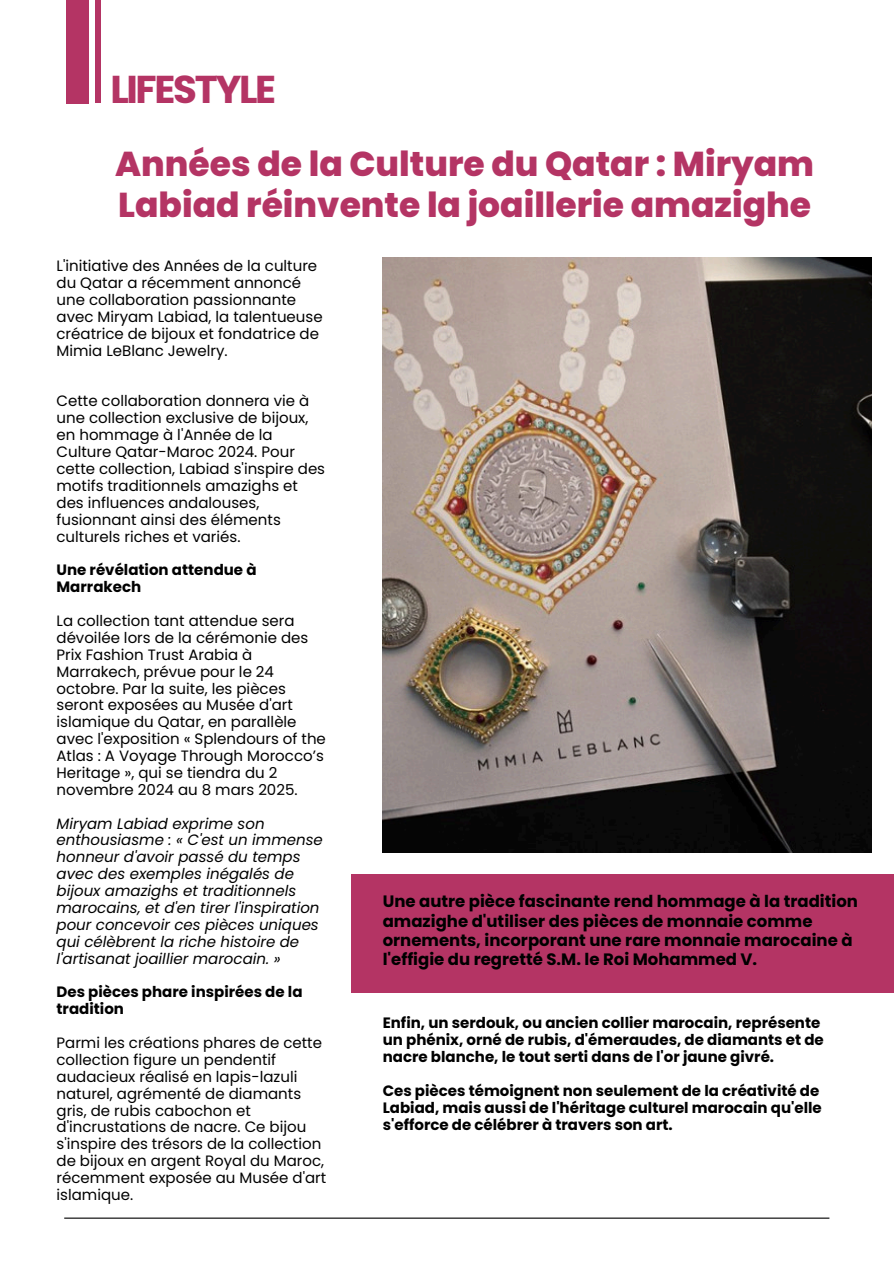
<style>
.page{position:relative;width:894px;height:1264px;background:#fff}
.page>*{position:absolute;margin:0;border:0;box-sizing:border-box;transform-origin:0 0}
.t1{font:700 38.85px "Poppins";letter-spacing:-.06em;color:#b43464}
.t2{font:800 34.5px/40.5px "Poppins";color:#b43464}
.t3{font:700 16.5px/19.2px "Poppins";color:#000}
.t4{font:15px/16.8px "Poppins";color:#000}
.t5{font:700 15px/16.8px "Poppins";color:#000}
.t6{font:italic 15px/16.8px "Poppins";color:#000}
</style>
<div class="page">
<div style="left:351px;top:874px;width:542px;height:118px;background:#b43464"></div>
<hr style="left:64px;top:1217px;width:765px;height:1px;background:#000">
<div style="left:67px;top:0;width:22px;height:104px;background:#b43464"></div>
<hr style="left:96px;top:0;width:4px;height:102px;background:#b43464">
<img style="left:382px;top:258px;width:489px;height:594px">
<h1 class="t1" style="left:110px;top:62px;width:167px">LIFESTYLE</h1>
<p class="t2" style="left:115px;top:144px;width:700px">Années de la Culture du Qatar : Miryam<br>Labiad réinvente la joaillerie amazighe</p>
<h1 class="t4" style="left:56px;top:258px;width:267px">L'initiative des Années de la culture du Qatar a récemment annoncé une collaboration passionnante avec Miryam Labiad, la talentueuse créatrice de bijoux et fondatrice de<br>Mimia LeBlanc Jewelry.</h1>
<h2 class="t4" style="left:56px;top:393px;width:270px">Cette collaboration donnera vie à une collection exclusive de bijoux, en hommage à l'Année de la<br>Culture Qatar-Maroc 2024. Pour cette collection, Labiad s'inspire des motifs traditionnels amazighs et des influences andalouses, fusionnant ainsi des éléments culturels riches et variés.</h2>
<p class="t5" style="left:56px;top:561px;width:201px">Une révélation attendue à<br>Marrakech</p>
<p class="t4" style="left:56px;top:612px;width:271px">La collection tant attendue sera dévoilée lors de la cérémonie des<br>Prix Fashion Trust Arabia à<br>Marrakech, prévue pour le 24 octobre. Par la suite, les pièces seront exposées au Musée d'art islamique du Qatar, en parallèle avec l'exposition « Splendours of the<br>Atlas : A Voyage Through Morocco’s<br>Heritage », qui se tiendra du 2 novembre 2024 au 8 mars 2025.</p>
<h3 class="t6" style="left:56px;top:815px;width:268px">Miryam Labiad exprime son enthousiasme : « C'est un immense honneur d'avoir passé du temps avec des exemples inégalés de bijoux amazighs et traditionnels marocains, et d'en tirer l'inspiration pour concevoir ces pièces uniques qui célèbrent la riche histoire de l'artisanat joaillier marocain. »</h3>
<p class="t5" style="left:56px;top:983px;width:247px">Des pièces phare inspirées de la tradition</p>
<p class="t4" style="left:56px;top:1034px;width:271px">Parmi les créations phares de cette collection figure un pendentif audacieux réalisé en lapis-lazuli naturel, agrémenté de diamants gris, de rubis cabochon et d'incrustations de nacre. Ce bijou s'inspire des trésors de la collection de bijoux en argent Royal du Maroc, récemment exposée au Musée d'art islamique.</p>
<h3 class="t3" style="left:382px;top:892px;width:476px">Une autre pièce fascinante rend hommage à la tradition amazighe d'utiliser des pièces de monnaie comme ornements, incorporant une rare monnaie marocaine à l'effigie du regretté S.M. le Roi Mohammed V.</h3>
<p class="t5" style="left:382px;top:1014px;width:442px">Enfin, un serdouk, ou ancien collier marocain, représente un phénix, orné de rubis, d'émeraudes, de diamants et de nacre blanche, le tout serti dans de l'or jaune givré.</p>
<h3 class="t5" style="left:382px;top:1082px;width:440px">Ces pièces témoignent non seulement de la créativité de<br>Labiad, mais aussi de l'héritage culturel marocain qu'elle s'efforce de célébrer à travers son art.</h3>
</div>
